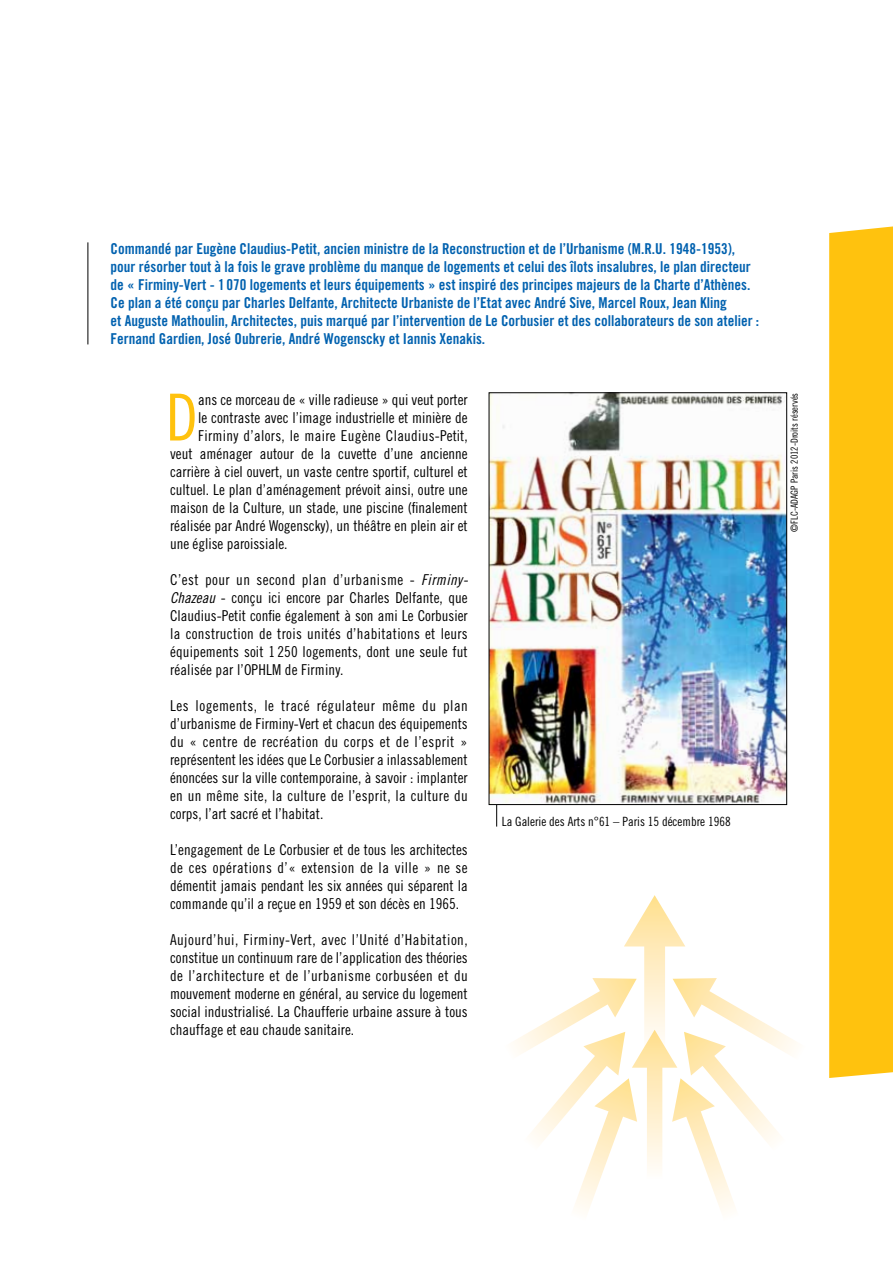
<style>
.page{position:relative;width:893px;height:1263px;background:#fff}
.page>*{position:absolute;margin:0;border:0;box-sizing:border-box;transform-origin:0 0}
.t1{font:64.8px "Trade Gothic Cond Eighteen";color:#ffc20e}
.t2{font:15px/18px "Trade Gothic Cond Eighteen";color:#000;text-align:justify}
.t3{font:15px/18px "Trade Gothic Bold Cond Twenty";color:#0061af}
.t4{font:15px "Trade Gothic Cond Eighteen";letter-spacing:.02em;color:#000}
.t5{font:12.75px "Trade Gothic Cond Eighteen";color:#000}
.t6{font:9.75px "Trade Gothic Cond Eighteen";color:#000}
.s1{font-family:"Trade Gothic Cond Eighteen Obl"}
</style>
<div class="page">
<hr style="left:88px;top:242px;width:1px;height:102px;background:#000">
<div style="left:829px;top:226px;width:64px;height:852px;background:#ffc20e"></div>
<svg style="left:514px;top:895px;width:282px;height:316px"></svg>
<hr style="left:496px;top:761px;width:1px;height:65px;background:#000">
<img style="left:491px;top:394px;width:294px;height:409px">
<div style="left:489px;top:392px;width:298px;height:413px;border:1px solid #000"></div>
<p class="t3" style="left:111px;top:240px;width:650px">Commandé par Eugène Claudius-Petit, ancien ministre de la Reconstruction et de l’Urbanisme (M.R.U. 1948-1953), pour résorber tout à la fois le grave problème du manque de logements et celui des îlots insalubres, le plan directeur de « Firminy-Vert - 1 070 logements et leurs équipements » est inspiré des principes majeurs de la Charte d’Athènes.<br>Ce plan a été conçu par Charles Delfante, Architecte Urbaniste de l’Etat avec André Sive, Marcel Roux, Jean Kling<br>et Auguste Mathoulin, Architectes, puis marqué par l’intervention de Le Corbusier et des collaborateurs de son atelier :<br>Fernand Gardien, José Oubrerie, André Wogenscky et Iannis Xenakis.</p>
<h1 class="t1" style="left:166px;top:379px;width:26px">D</h1>
<p class="t2" style="left:198px;top:390px;width:271px">ans ce morceau de « ville radieuse » qui veut porter</p>
<p class="t2" style="left:198px;top:408px;width:271px">le contraste avec l’image industrielle et minière de</p>
<p class="t4" style="left:198px;top:426px;width:271px">Firminy d’alors, le maire Eugène Claudius-Petit,</p>
<p class="t2" style="left:170px;top:444px;width:299px">veut aménager autour de la cuvette d’une ancienne</p>
<p class="t2" style="left:170px;top:462px;width:299px">carrière à ciel ouvert, un vaste centre sportif, culturel et</p>
<p class="t2" style="left:170px;top:480px;width:299px">cultuel. Le plan d’aménagement prévoit ainsi, outre une</p>
<p class="t2" style="left:170px;top:498px;width:299px">maison de la Culture, un stade, une piscine (finalement</p>
<p class="t2" style="left:170px;top:516px;width:299px">réalisée par André Wogenscky), un théâtre en plein air et</p>
<p class="t2" style="left:170px;top:534px;width:119px">une église paroissiale.</p>
<p class="t2" style="left:170px;top:570px;width:299px">C’est pour un second plan d’urbanisme - <span class="s1">Firminy-Chazeau</span> - conçu ici encore par Charles Delfante, que Claudius-Petit confie également à son ami Le Corbusier la construction de trois unités d’habitations et leurs équipements soit 1 250 logements, dont une seule fut réalisée par l’OPHL</p>
<p class="t2" style="left:272px;top:660px;width:73px">M de Firminy.</p>
<p class="t2" style="left:170px;top:696px;width:299px">Les logements, le tracé régulateur même du plan d’urbanisme de Firminy-Vert et chacun des équipements du « centre de recréation du corps et de l’esprit » représentent les idées que Le Corbusier a inlassablement énoncées sur la ville contemporaine, à savoir : implanter en un même site, la culture de l’esprit, la culture du corps, l’art sacré et l’habitat.</p>
<p class="t2" style="left:170px;top:840px;width:299px">L’engagement de Le Corbusier et de tous les architectes de ces opérations d’« extension de la ville » ne se démentit jamais pendant les six années qui séparent la commande qu’il a reçue en 1959 et son décès en 1965.</p>
<p class="t2" style="left:170px;top:930px;width:299px">Aujourd’hui, Firminy-Vert, avec l’Unité d’Habitation, constitue un continuum rare de l’application des théories de l’architecture et de l’urbanisme corbuséen et du mouvement moderne en général, au service du logement social industrialisé. La Chaufferie urbaine assure à tous chauffage et eau chaude sanitaire.</p>
<p class="t5" style="left:502px;top:814px;width:230px">La Galerie des Arts n°61 – Paris 15 décembre 1968</p>
<p class="t6" style="left:788px;top:532px;width:140px;rotate:-90deg">©FLC-ADAGP Paris 2012-Droits réservés</p>
</div>
